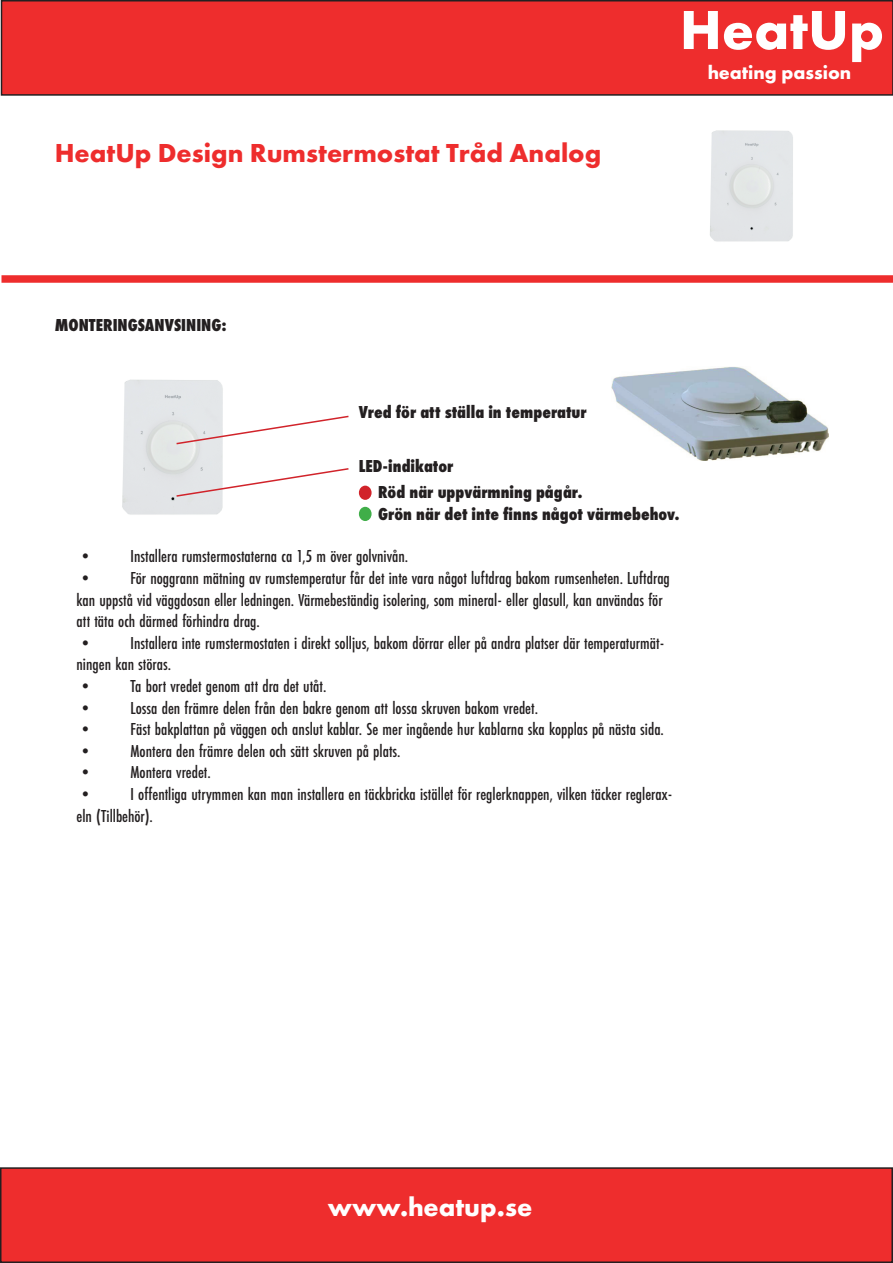
<style>
.page{position:relative;width:893px;height:1263px;background:#fff}
.page>*{position:absolute;margin:0;border:0;box-sizing:border-box;transform-origin:0 0}
.t1{font:700 57px "Futura PT";color:#fff}
.t2{font:700 27px "Futura PT";color:#ee2d2d}
.t3{font:700 27px "Futura PT";color:#fff}
.t4{font:700 19.5px "Futura PT";color:#fff}
.t5{font:500 18px/21.6px "Futura PT Cond";color:#231f20}
.t6{font:800 18px/25.8px "Futura PT Cond";color:#231f20}
</style>
<div class="page">
<img style="left:710px;top:130px;width:83px;height:112px">
<div style="left:2px;top:1px;width:891px;height:94px;background:#ee2d2d"></div>
<div style="left:1px;top:0;width:892px;height:96px;border:2px solid #231f20"></div>
<div style="left:2px;top:275px;width:891px;height:8px;background:#ee2d2d"></div>
<div style="left:1px;top:1168px;width:891px;height:94px;background:#ee2d2d"></div>
<div style="left:0;top:1167px;width:893px;height:96px;border:2px solid #231f20"></div>
<img style="left:122px;top:379px;width:101px;height:136px">
<svg style="left:175px;top:415px;width:174px;height:30px"></svg>
<svg style="left:175px;top:467px;width:174px;height:31px"></svg>
<div style="left:359px;top:486px;width:13px;height:14px;background:#d1232a;border-radius:50%"></div>
<div style="left:359px;top:507px;width:13px;height:14px;background:#40ae49;border-radius:50%"></div>
<img style="left:611px;top:367px;width:218px;height:94px">
<h2 class="t2" style="left:55px;top:135px;width:548px">HeatUp Design Rumstermostat Tråd Analog</h2>
<p class="t6" style="left:55px;top:312px;width:174px">MONTERINGSANVSINING:</p>
<h1 class="t1" style="left:680px;top:-7px;width:206px">HeatUp</h1>
<p class="t4" style="left:708px;top:60px;width:145px">heating passion</p>
<p class="t6" style="left:359px;top:399px;width:229px">Vred för att ställa in temperatur</p>
<p class="t6" style="left:378px;top:453px;width:206px;text-indent:-19px">LED-indikator<br>Röd när uppvärmning pågår.</p>
<p class="t6" style="left:378px;top:501px;width:303px">Grön när det inte finns något värmebehov.</p>
<p class="t5" style="left:77px;top:545px;width:333px">• Installera rumstermostaterna ca 1,5 m över golvnivån.</p>
<p class="t5" style="left:77px;top:567px;width:595px">• För noggrann mätning av rumstemperatur får det inte vara något luftdrag bakom rumsenheten. Luftdrag kan uppstå vid väggdosan eller ledningen. Värmebeständig isolering, som mineral- eller glasull, kan användas för att täta och därmed förhindra drag.</p>
<p class="t5" style="left:77px;top:632px;width:589px">• Installera inte rumstermostaten i direkt solljus, bakom dörrar eller på andra platser där temperaturmät&shy;ningen kan störas.</p>
<p class="t5" style="left:77px;top:675px;width:251px">• Ta bort vredet genom att dra det utåt.</p>
<p class="t5" style="left:77px;top:697px;width:463px">• Lossa den främre delen från den bakre genom att lossa skruven bakom vredet.</p>
<p class="t5" style="left:77px;top:718px;width:589px">• Fäst bakplattan på väggen och anslut kablar. Se mer ingående hur kablarna ska kopplas på nästa sida.</p>
<p class="t5" style="left:77px;top:740px;width:326px">• Montera den främre delen och sätt skruven på plats.</p>
<p class="t5" style="left:77px;top:761px;width:136px">• Montera vredet.</p>
<p class="t5" style="left:77px;top:783px;width:597px">• I offentliga utrymmen kan man installera en täckbricka istället för reglerknappen, vilken täcker reglerax&shy;eln (Tillbehör).</p>
<h2 class="t3" style="left:328px;top:1190px;width:206px">www.heatup.se</h2>
</div>
